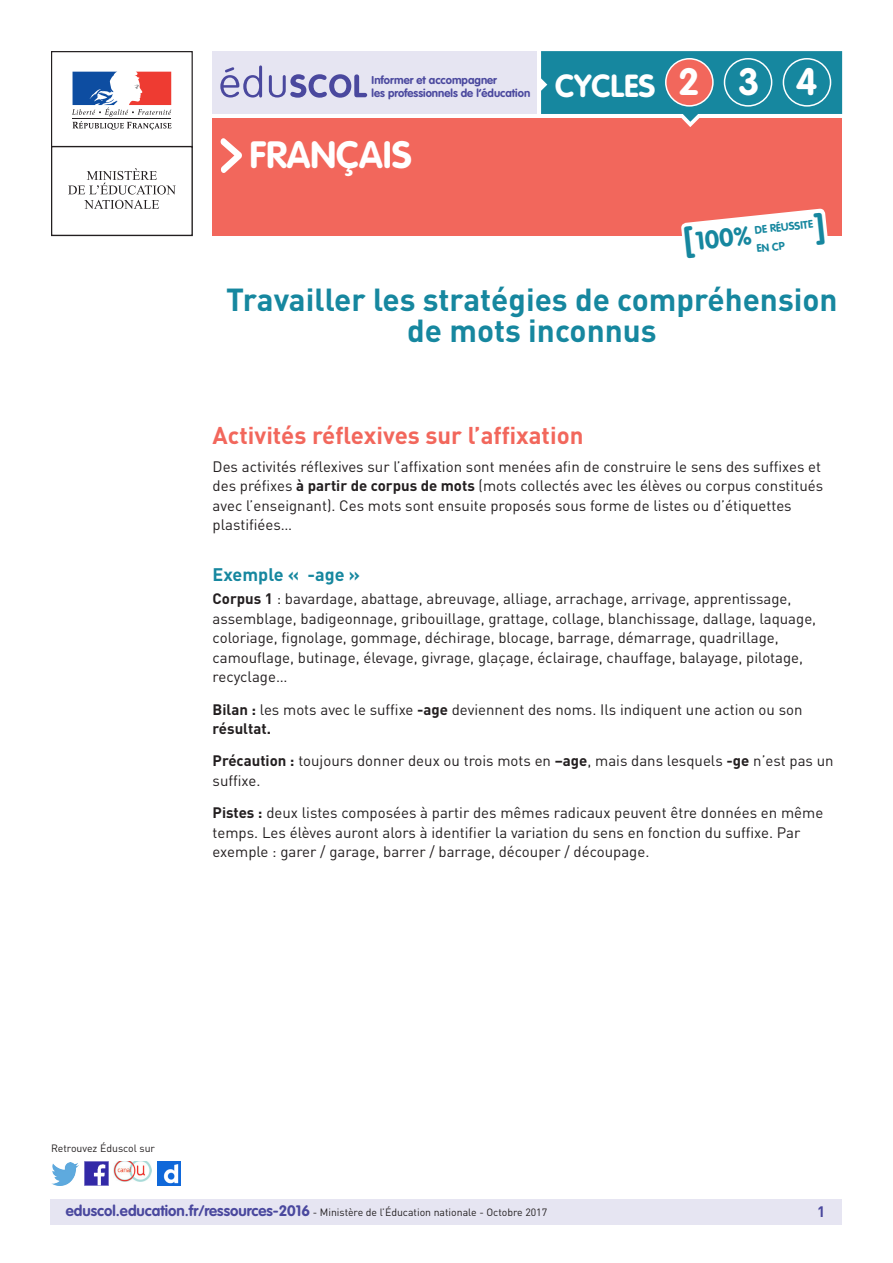
<style>
.page{position:relative;width:893px;height:1263px;background:#fff}
.page>*{position:absolute;margin:0;border:0;box-sizing:border-box;transform-origin:0 0}
._01_Nom_de_la_discip{font:700 37.5px "VAG Rounded Std";color:#fff}
._01_Titre_de_la_fich{font:700 31.5px/31.5px "DIN Pro";color:#16879f;text-align:center}
.t1{font:700 31.5px "VAG Rounded Std";color:#fff}
._01_Texte_info_conte{font:700 25.2px "VAG Rounded Std";color:#16879f}
._03_Titre_de_niveau{font:700 24px "DIN Pro";color:#f2675c}
._04_Titre_de_niveau{font:700 18px "DIN Pro";color:#16879f}
._06_Texte_courant{font:15px/19.5px "DIN Pro";color:#231f20}
.t2{font:700 15px "DIN Pro";color:#4a489e}
.t3{font:700 11.25px/13.5px "VAG Rounded Std";color:#4a489e}
._01_Texte_info_conte-2{font:700 10.95px "VAG Rounded Std";color:#16879f}
.t4{font:10.5px "DIN Pro";color:#231f20}
.s1{font-weight:700}
.s2{font-family:"VAG Rounded Std";font-weight:700;font-size:15px;color:#4a489e}
</style>
<div class="page">
<div style="left:213px;top:118px;width:629px;height:118px;background:#f2675c"></div>
<svg style="left:220px;top:138px;width:22px;height:35px"></svg>
<div style="left:213px;top:51px;width:324px;height:63px;background:#e6e5f2"></div>
<svg style="left:220px;top:65px;width:147px;height:33px"></svg>
<svg style="left:541px;top:51px;width:301px;height:76px"></svg>
<div style="left:666px;top:59px;width:47px;height:47px;background:#f2675c;border-radius:50%"></div>
<div style="left:665px;top:58px;width:49px;height:49px;border:2px solid #fff;border-radius:50%"></div>
<div style="left:724px;top:58px;width:48px;height:49px;border:2px solid #fff;border-radius:50%"></div>
<div style="left:783px;top:58px;width:48px;height:49px;border:2px solid #fff;border-radius:50%"></div>
<div style="left:50px;top:1199px;width:791px;height:26px;background:#e6e5f2"></div>
<img style="left:85px;top:1162px;width:23px;height:23px">
<img style="left:51px;top:1163px;width:28px;height:22px">
<img style="left:158px;top:1162px;width:22px;height:23px">
<img style="left:114px;top:1162px;width:38px;height:19px">
<div style="left:51px;top:51px;width:142px;height:97px;border:1px solid #231f20"></div>
<svg style="left:72px;top:72px;width:100px;height:58px"></svg>
<hr style="left:72px;top:118px;width:99px;height:1px;background:#231f20">
<div style="left:51px;top:146px;width:142px;height:90px;border:1px solid #231f20"></div>
<svg style="left:68px;top:168px;width:108px;height:41px"></svg>
<svg style="left:681px;top:208px;width:147px;height:28px"></svg>
<p class="t3" style="left:372px;top:74px;width:160px">Informer et accompagner<br>les professionnels de l’éducation</p>
<p class="t1" style="left:555px;top:67px;width:102px">CYCLES</p>
<p class="_01_Nom_de_la_discip" style="left:678px;top:60px;width:23px">2</p>
<p class="_01_Nom_de_la_discip" style="left:738px;top:60px;width:23px">3</p>
<p class="_01_Nom_de_la_discip" style="left:796px;top:60px;width:23px">4</p>
<p class="_01_Nom_de_la_discip" style="left:249px;top:133px;width:164px">FRANÇAIS</p>
<p class="_01_Texte_info_conte" style="left:694px;top:226px;width:58px;rotate:-6deg">100%</p>
<p class="_01_Texte_info_conte-2" style="left:754px;top:224px;width:60px;rotate:-6deg">DE RÉUSSITE</p>
<p class="_01_Texte_info_conte-2" style="left:756px;top:242px;width:30px;rotate:-6deg">EN CP</p>
<p class="_01_Titre_de_la_fich" style="left:226px;top:282px;width:613px">Travailler les stratégies de compréhension de mots inconnus</p>
<p class="_03_Titre_de_niveau" style="left:213px;top:419px;width:372px">Activités réflexives sur l’affixation</p>
<p class="_06_Texte_courant" style="left:213px;top:456px;width:612px">Des activités réflexives sur l’affixation sont menées afin de construire le sens des suffixes et des préfixes <span class="s1">à partir de corpus de mots</span> (mots collectés avec les élèves ou corpus constitués avec l’enseignant). Ces mots sont ensuite proposés sous forme de listes ou d’étiquettes plastifiées…</p>
<p class="_04_Titre_de_niveau" style="left:213px;top:562px;width:149px">Exemple « -age »</p>
<p class="_06_Texte_courant" style="left:213px;top:589px;width:605px"><span class="s1">Corpus 1</span> : bavardage, abattage, abreuvage, alliage, arrachage, arrivage, apprentissage, assemblage, badigeonnage, gribouillage, grattage, collage, blanchissage, dallage, laquage, coloriage, fignolage, gommage, déchirage, blocage, barrage, démarrage, quadrillage, camouflage, butinage, élevage, givrage, glaçage, éclairage, chauffage, balayage, pilotage, recyclage…</p>
<p class="_06_Texte_courant" style="left:213px;top:699px;width:591px"><span class="s1">Bilan :</span> les mots avec le suffixe <span class="s1">-age</span> deviennent des noms. Ils indiquent une action ou son <span class="s1">résultat.</span></p>
<p class="_06_Texte_courant" style="left:213px;top:751px;width:623px"><span class="s1">Précaution :</span> toujours donner deux ou trois mots en <span class="s1">–age</span>, mais dans lesquels <span class="s1">-ge</span> n’est pas un suffixe.</p>
<p class="_06_Texte_courant" style="left:213px;top:803px;width:612px"><span class="s1">Pistes :</span> deux listes composées à partir des mêmes radicaux peuvent être données en même temps. Les élèves auront alors à identifier la variation du sens en fonction du suffixe. Par exemple : garer / garage, barrer / barrage, découper / découpage.</p>
<p class="t4" style="left:51px;top:1141px;width:106px">Retrouvez Éduscol sur</p>
<p class="t4" style="left:66px;top:1205px;width:483px"><span class="s2">eduscol.education.fr/ressources-2016</span> - Ministère de l’Éducation nationale - Octobre 2017</p>
<p class="t2" style="left:817px;top:1201px;width:10px">1</p>
</div>
